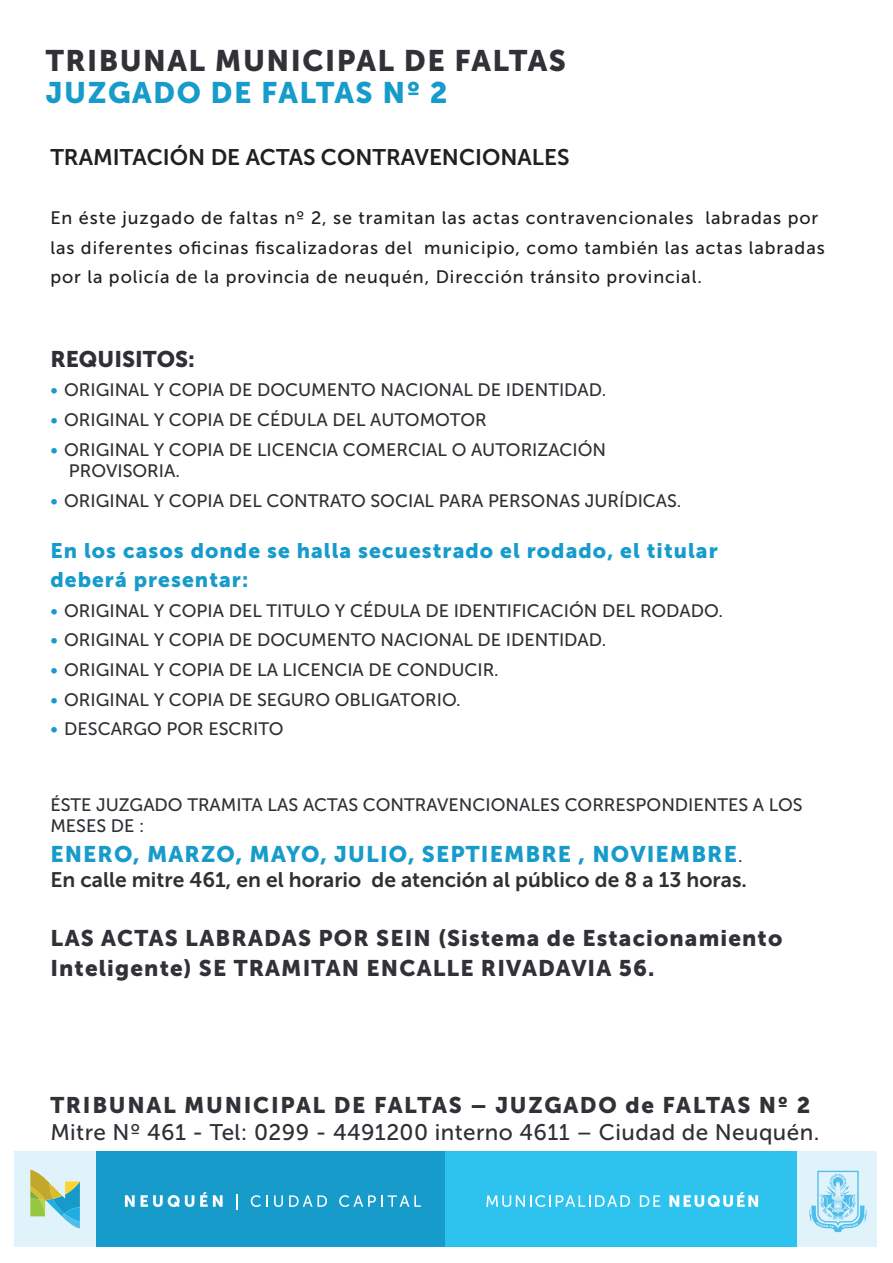
<style>
.page{position:relative;width:893px;height:1263px;background:#fff}
.page>*{position:absolute;margin:0;border:0;box-sizing:border-box;transform-origin:0 0}
.t1{font:29.55px "Museo Sans 900";letter-spacing:.05em;color:#333037}
.t2{font:29.55px "Museo Sans 900";letter-spacing:.05em;color:#169bca}
.t3{font:22.5px/29.5px "Museo Sans 900";letter-spacing:.05em;color:#333037}
.t4{font:22.5px "Museo Sans 500";letter-spacing:.02em;color:#302f35}
.t5{font:22.5px "Museo Sans 900";letter-spacing:.05em;color:#169bca}
.t6{font:22.5px "Museo Sans 900";letter-spacing:.075em;color:#333037}
.t7{font:22.5px "Museo Sans 700";color:#231f20}
.t8{font:22.5px "Museo Sans 900";color:#302f35}
.t9{font:21px/29.5px "Museo Sans 900";letter-spacing:.05em;color:#169bca}
.t10{font:21px "Museo Sans 700";color:#302f35}
.t11{font:18px/21.6px "Museo Sans 500";color:#302f35}
.t12{font:18px/29.5px "Museo Sans 500";letter-spacing:.05em;color:#231f20}
.s1{color:#169bca}
.s2{font-family:"Museo Sans 500";font-size:18px;color:#302f35}
</style>
<div class="page">
<div style="left:14px;top:1151px;width:82px;height:96px;background:#e1f3fa"></div>
<svg style="left:30px;top:1170px;width:50px;height:58px"></svg>
<div style="left:96px;top:1151px;width:350px;height:96px;background:#169bca"></div>
<svg style="left:125px;top:1195px;width:10px;height:12px"></svg>
<svg style="left:141px;top:1195px;width:53px;height:12px"></svg>
<svg style="left:200px;top:1192px;width:23px;height:15px"></svg>
<svg style="left:236px;top:1194px;width:2px;height:15px"></svg>
<svg style="left:251px;top:1195px;width:17px;height:12px"></svg>
<svg style="left:274px;top:1195px;width:9px;height:12px"></svg>
<svg style="left:289px;top:1195px;width:38px;height:12px"></svg>
<svg style="left:339px;top:1195px;width:82px;height:12px"></svg>
<div style="left:795px;top:1151px;width:82px;height:96px;background:#e1f3fa"></div>
<div style="left:446px;top:1151px;width:351px;height:96px;background:#2ec3ef"></div>
<svg style="left:486px;top:1195px;width:144px;height:12px"></svg>
<svg style="left:640px;top:1195px;width:20px;height:12px"></svg>
<svg style="left:669px;top:1192px;width:89px;height:15px"></svg>
<svg style="left:809px;top:1171px;width:58px;height:61px"></svg>
<h1 class="t1" style="left:46px;top:43px;width:522px">TRIBUNAL MUNICIPAL DE FALTAS</h1>
<h1 class="t2" style="left:46px;top:76px;width:403px">JUZGADO DE FALTAS Nº 2</h1>
<p class="t7" style="left:50px;top:145px;width:521px">TRAMITACIÓN DE ACTAS CONTRAVENCIONALES</p>
<p class="t12" style="left:50px;top:203px;width:776px">En éste juzgado de faltas nº 2, se tramitan las actas contravencionales labradas por las diferentes oficinas fiscalizadoras del municipio, como también las actas labradas por la policía de la provincia de neuquén, Dirección tránsito provincial.</p>
<p class="t8" style="left:50px;top:346px;width:146px">REQUISITOS:</p>
<p class="t11" style="left:50px;top:379px;width:557px"><span class="s1">•</span> ORIGINAL Y COPIA DE DOCUMENTO NACIONAL DE IDENTIDAD.</p>
<p class="t11" style="left:50px;top:409px;width:438px"><span class="s1">•</span> ORIGINAL Y COPIA DE CÉDULA DEL AUTOMOTOR</p>
<p class="t11" style="left:69px;top:439px;width:539px;text-indent:-19px"><span class="s1">•</span> ORIGINAL Y COPIA DE LICENCIA COMERCIAL O AUTORIZACIÓN<br>PROVISORIA.</p>
<p class="t11" style="left:50px;top:490px;width:633px"><span class="s1">•</span> ORIGINAL Y COPIA DEL CONTRATO SOCIAL PARA PERSONAS JURÍDICAS.</p>
<p class="t9" style="left:50px;top:536px;width:669px">En los casos donde se halla secuestrado el rodado, el titular deberá presentar:</p>
<p class="t11" style="left:50px;top:600px;width:674px"><span class="s1">•</span> ORIGINAL Y COPIA DEL TITULO Y CÉDULA DE IDENTIFICACIÓN DEL RODADO.</p>
<p class="t11" style="left:50px;top:629px;width:557px"><span class="s1">•</span> ORIGINAL Y COPIA DE DOCUMENTO NACIONAL DE IDENTIDAD.</p>
<p class="t11" style="left:50px;top:659px;width:450px"><span class="s1">•</span> ORIGINAL Y COPIA DE LA LICENCIA DE CONDUCIR.</p>
<p class="t11" style="left:50px;top:688px;width:412px"><span class="s1">•</span> ORIGINAL Y COPIA DE SEGURO OBLIGATORIO.</p>
<p class="t11" style="left:50px;top:718px;width:235px"><span class="s1">•</span> DESCARGO POR ESCRITO</p>
<p class="t11" style="left:50px;top:794px;width:754px">ÉSTE JUZGADO TRAMITA LAS ACTAS CONTRAVENCIONALES CORRESPONDIENTES A LOS<br>MESES DE :</p>
<p class="t5" style="left:50px;top:841px;width:694px">ENERO, MARZO, MAYO, JULIO, SEPTIEMBRE , NOVIEMBRE<span class="s2">.</span></p>
<p class="t10" style="left:50px;top:868px;width:698px">En calle mitre 461, en el horario de atención al público de 8 a 13 horas.</p>
<p class="t3" style="left:50px;top:923px;width:733px">LAS ACTAS LABRADAS POR SEIN (Sistema de Estacionamiento<br>Inteligente) SE TRAMITAN ENCALLE RIVADAVIA 56.</p>
<p class="t6" style="left:50px;top:1092px;width:761px">TRIBUNAL MUNICIPAL DE FALTAS – JUZGADO de FALTAS Nº 2</p>
<p class="t4" style="left:50px;top:1120px;width:770px">Mitre Nº 461 - Tel: 0299 - 4491200 interno 4611 – Ciudad de Neuquén.</p>
</div>
